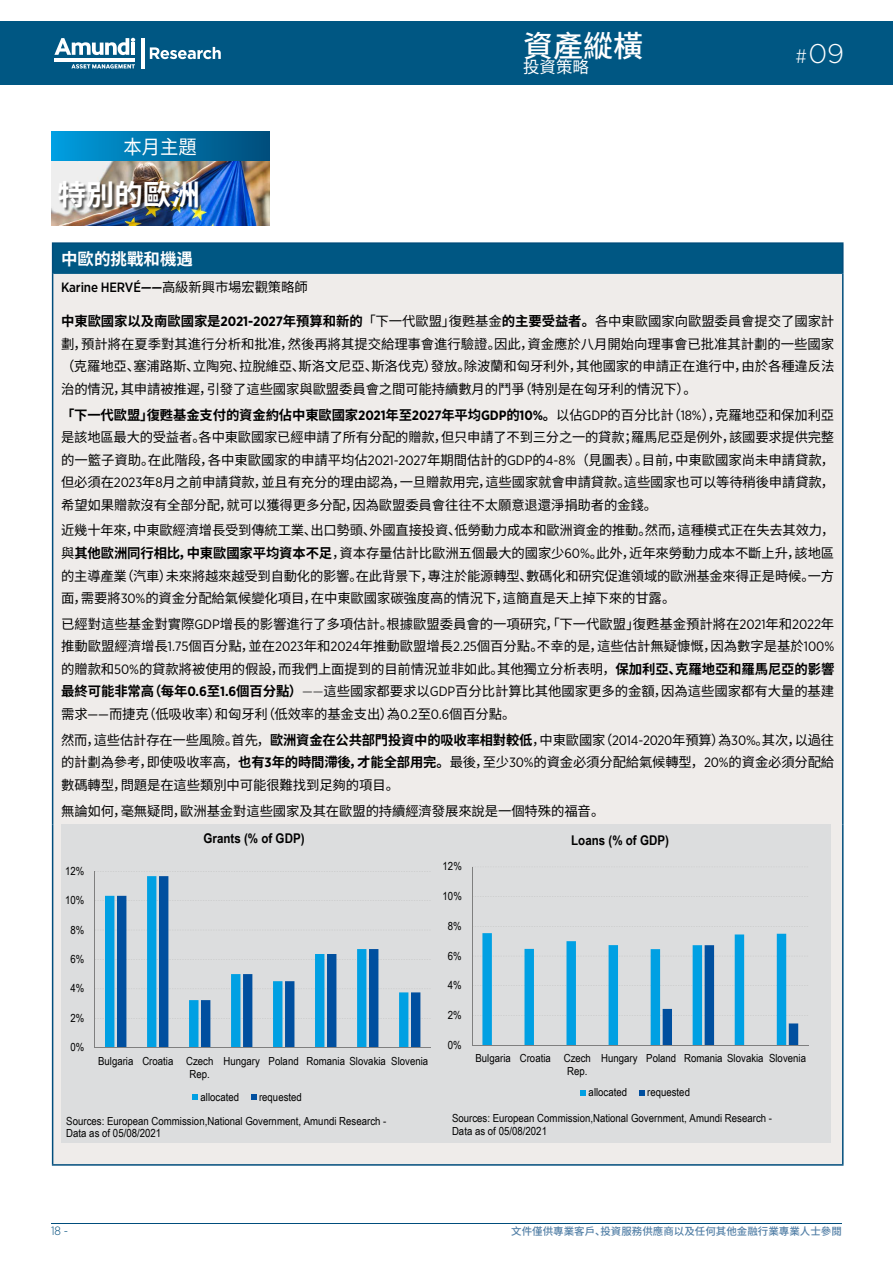
<style>
.page{position:relative;width:893px;height:1263px;background:#fff}
.page>*{position:absolute;margin:0;border:0;box-sizing:border-box;transform-origin:0 0}
.t1{font:500 30px "Noto Sans CJ Ksc";color:#fff}
.t2{font:700 28.5px "Noto Sans CJ Ksc";color:#fff}
.t3{font:300 27px "Gotham";color:#fff}
.t4{font:19.5px "Noto Sans CJ Ksc";color:#fff;scale:.94 1}
.t5{font:700 16.5px "Noto Sans CJ Ksc";color:#fff}
.t6{font:16.5px "Noto Sans CJ Ksc";color:#fff}
.t7{font:13.5px/22.5px "Noto Sans CJ Ksc";letter-spacing:-.01em;color:#000;text-align:justify}
.t8{font:500 13.5px "Gotham Narrow";letter-spacing:-.01em;color:#000}
.t9{font:700 13.35px "Arial Narrow";color:#000;scale:1.05 1}
.t10{font:300 12px "Gotham Narrow";color:#004d7c}
.t11{font:11.1px/12.8px "Arial Narrow";color:#000;scale:1.05 1}
.t12{font:500 10.35px "Noto Sans CJ Ksc";color:#527fa6}
.s1{font-family:"Gotham Narrow";font-size:19.5px}
.s2{font-style:italic}
.s3{font-family:"Noto Sans CJ Ksc";font-weight:400}
.s4{font-weight:700}
.s5{font-family:"Gotham Narrow";font-weight:700}
.s6{font-family:"Gotham Narrow"}
.s7{font-family:"Gotham Narrow";font-weight:300}
</style>
<div class="page">
<hr style="left:51px;top:1222px;width:791px;height:1px;background:#004d7c">
<div style="left:0;top:21px;width:893px;height:64px;background:#005783"></div>
<svg style="left:54px;top:38px;width:81px;height:17px"></svg>
<hr style="left:131px;top:43px;width:4px;height:12px;background:#fff">
<hr style="left:55px;top:58px;width:80px;height:3px;background:#fff">
<svg style="left:71px;top:64px;width:64px;height:5px"></svg>
<hr style="left:141px;top:38px;width:3px;height:31px;background:#fff">
<svg style="left:149px;top:47px;width:72px;height:12px"></svg>
<div style="left:51px;top:132px;width:218px;height:30px;background:linear-gradient(to right,#009edf,#004d7b)"></div>
<img style="left:51px;top:162px;width:218px;height:63px">
<div style="left:58px;top:181px;width:143px;height:31px;background:#000;opacity:.62"></div>
<div style="left:53px;top:243px;width:790px;height:30px;background:#005783"></div>
<div style="left:53px;top:274px;width:789px;height:890px;background:#efecea"></div>
<hr style="left:53px;top:273px;width:789px;height:1px;background:#005783">
<hr style="left:52px;top:242px;width:791px;height:2px;background:#004d7c">
<svg style="left:52px;top:244px;width:1px;height:29px"></svg>
<hr style="left:52px;top:273px;width:1px;height:551px;background:#004d7c">
<hr style="left:842px;top:273px;width:1px;height:551px;background:#004d7c">
<hr style="left:52px;top:824px;width:1px;height:340px;background:#004d7c">
<hr style="left:842px;top:824px;width:1px;height:340px;background:#004d7c">
<hr style="left:52px;top:1164px;width:791px;height:2px;background:#004d7c">
<div style="left:61px;top:824px;width:770px;height:319px;background:#dcddde"></div>
<svg style="left:105px;top:895px;width:12px;height:152px;fill:#00a0e3"></svg>
<svg style="left:117px;top:876px;width:303px;height:171px"></svg>
<hr style="left:94px;top:871px;width:1px;height:176px;background:#7f7f7f">
<hr style="left:95px;top:1047px;width:336px;height:1px;background:#7f7f7f">
<svg style="left:192px;top:1094px;width:6px;height:6px"></svg>
<svg style="left:251px;top:1094px;width:6px;height:6px"></svg>
<svg style="left:475px;top:896px;width:333px;height:120px"></svg>
<svg style="left:482px;top:933px;width:316px;height:112px"></svg>
<hr style="left:472px;top:867px;width:1px;height:178px;background:#7f7f7f">
<hr style="left:472px;top:1045px;width:336px;height:1px;background:#7f7f7f">
<svg style="left:580px;top:1090px;width:6px;height:5px"></svg>
<svg style="left:639px;top:1090px;width:6px;height:5px"></svg>
<h3 class="t4" style="left:123px;top:136px;width:80px">本月主題</h3>
<h2 class="t2" style="left:57px;top:178px;width:144px">特別的歐洲</h2>
<h1 class="t1" style="left:523px;top:29px;width:121px">資產縱橫</h1>
<p class="t6" style="left:523px;top:58px;width:67px">投資策略</p>
<h3 class="t3" style="left:796px;top:37px;width:50px"><span class="s1">#</span> 09</h3>
<p class="t5" style="left:61px;top:249px;width:133px">中歐的挑戰和機遇</p>
<p class="t8" style="left:61px;top:278px;width:248px">Karine HERVÉ<span class="s2">——</span><span class="s3">高級新興市場宏觀策略師</span></p>
<p class="t7" style="left:61px;top:310px;width:775px"><span class="s4">中東歐國家以及南歐國家是</span><span class="s5">2021-2027</span><span class="s4">年預算和新的</span>「下一代歐盟」復甦基金<span class="s4">的主要受益者。</span>各中東歐國家向歐盟委員會提交了國家計劃，預計將在夏季對其進行分析和批准，然後再將其提交給理事會進行驗證。因此，資金應於八月開始向理事會已批准其計劃的一些國家（克羅地亞、塞浦路斯、立陶宛、拉脫維亞、斯洛文尼亞、斯洛伐克）發放。除波蘭和匈牙利外，其他國家的申請正在進行中，由於各種違反法治的情況，其申請被推遲，引發了這些國家與歐盟委員會之間可能持續數月的鬥爭（特別是在匈牙利的情況下）。</p>
<p class="t7" style="left:61px;top:404px;width:775px"><span class="s4">「下一代歐盟」復甦基金支付的資金約佔中東歐國家</span><span class="s5">2021</span><span class="s4">年至</span><span class="s5">2027</span><span class="s4">年平均</span><span class="s5">GDP</span><span class="s4">的</span><span class="s5">10%</span><span class="s4">。</span>以佔<span class="s6">GDP</span>的百分比計（<span class="s6">18%</span>），克羅地亞和保加利亞是該地區最大的受益者。各中東歐國家已經申請了所有分配的贈款，但只申請了不到三分之一的貸款；羅馬尼亞是例外，該國要求提供完整的一籃子資助。在此階段，各中東歐國家的申請平均佔<span class="s6">2021-2027</span>年期間估計的<span class="s6">GDP</span>的<span class="s6">4-8%</span>（見圖表）。目前，中東歐國家尚未申請貸款，但必須在<span class="s6">2023</span>年<span class="s6">8</span>月之前申請貸款，並且有充分的理由認為，一旦贈款用完，這些國家就會申請貸款。這些國家也可以等待稍後申請貸款，希望如果贈款沒有全部分配，就可以獲得更多分配，因為歐盟委員會往往不太願意退還淨捐助者的金錢。</p>
<p class="t7" style="left:61px;top:520px;width:775px">近幾十年來，中東歐經濟增長受到傳統工業、出口勢頭、外國直接投資、低勞動力成本和歐洲資金的推動。然而，這種模式正在失去其效力，與<span class="s4">其他歐洲同行相比，中東歐國家平均資本不足</span>，資本存量估計比歐洲五個最大的國家少<span class="s6">60%</span>。此外，近年來勞動力成本不斷上升，該地區的主導產業（汽車）未來將越來越受到自動化的影響。在此背景下，專注於能源轉型、數碼化和研究促進領域的歐洲基金來得正是時候。一方面，需要將<span class="s6">30%</span>的資金分配給氣候變化項目，在中東歐國家碳強度高的情況下，這簡直是天上掉下來的甘露。</p>
<p class="t7" style="left:61px;top:613px;width:775px">已經對這些基金對實際<span class="s6">GDP</span>增長的影響進行了多項估計。根據歐盟委員會的一項研究，「下一代歐盟」復甦基金預計將在<span class="s6">2021</span>年和<span class="s6">2022</span>年推動歐盟經濟增長<span class="s6">1.75</span>個百分點，並在<span class="s6">2023</span>年和<span class="s6">2024</span>年推動歐盟增長<span class="s6">2.25</span>個百分點。不幸的是，這些估計無疑慷慨，因為數字是基於<span class="s6">100%</span>的贈款和<span class="s6">50%</span>的貸款將被使用的假設，而我們上面提到的目前情況並非如此。其他獨立分析表明，<span class="s4">保加利亞、克羅地亞和羅馬尼亞的影響最終可能非常高（每年</span><span class="s5">0.6</span><span class="s4">至</span><span class="s5">1.6</span><span class="s4">個百分點）</span><span class="s7">——</span>這些國家都要求以<span class="s6">GDP</span>百分比計算比其他國家更多的金額，因為這些國家都有大量的基建需求<span class="s6">——</span>而捷克（低吸收率）和匈牙利（低效率的基金支出）為<span class="s6">0.2</span>至<span class="s6">0.6</span>個百分點。</p>
<p class="t7" style="left:61px;top:729px;width:775px">然而，這些估計存在一些風險。首先，<span class="s4">歐洲資金在公共部門投資中的吸收率相對較低</span>，中東歐國家（<span class="s6">2014-2020</span>年預算）為<span class="s6">30%</span>。其次，以過往的計劃為參考，即使吸收率高，<span class="s4">也有</span><span class="s5">3</span><span class="s4">年的時間滯後，才能全部用完。</span>最後，至少<span class="s6">30%</span>的資金必須分配給氣候轉型，<span class="s6">20%</span>的資金必須分配給數碼轉型，問題是在這些類別中可能很難找到足夠的項目。</p>
<p class="t7" style="left:61px;top:800px;width:545px">無論如何，毫無疑問，歐洲基金對這些國家及其在歐盟的持續經濟發展來說是一個特殊的福音。</p>
<p class="t9" style="left:204px;top:828px;width:98px">Grants (% of GDP)</p>
<p class="t9" style="left:571px;top:830px;width:95px">Loans (% of GDP)</p>
<p class="t11" style="left:65px;top:864px;width:20px">12%</p>
<p class="t11" style="left:443px;top:860px;width:20px">12%</p>
<p class="t11" style="left:65px;top:893px;width:20px">10%</p>
<p class="t11" style="left:443px;top:889px;width:20px">10%</p>
<p class="t11" style="left:71px;top:923px;width:15px">8%</p>
<p class="t11" style="left:448px;top:919px;width:15px">8%</p>
<p class="t11" style="left:71px;top:952px;width:15px">6%</p>
<p class="t11" style="left:448px;top:949px;width:15px">6%</p>
<p class="t11" style="left:71px;top:982px;width:15px">4%</p>
<p class="t11" style="left:448px;top:979px;width:15px">4%</p>
<p class="t11" style="left:71px;top:1011px;width:15px">2%</p>
<p class="t11" style="left:448px;top:1008px;width:15px">2%</p>
<p class="t11" style="left:71px;top:1040px;width:15px">0%</p>
<p class="t11" style="left:448px;top:1038px;width:15px">0%</p>
<p class="t11" style="left:190px;top:1054px;width:24px;text-indent:-92px">Bulgaria Croatia Czech<br>Rep.</p>
<p class="t11" style="left:224px;top:1054px;width:196px">Hungary Poland Romania Slovakia Slovenia</p>
<p class="t11" style="left:567px;top:1051px;width:24px;text-indent:-92px">Bulgaria Croatia Czech<br>Rep.</p>
<p class="t11" style="left:601px;top:1051px;width:197px">Hungary Poland Romania Slovakia Slovenia</p>
<p class="t11" style="left:66px;top:1084px;width:306px;line-height:23.7px;text-indent:193px">requested<br>Sources: European Commission,National Government, Amundi Research -</p>
<p class="t11" style="left:66px;top:1126px;width:92px">Data as of 05/08/2021</p>
<p class="t11" style="left:201px;top:1090px;width:38px">allocated</p>
<p class="t11" style="left:589px;top:1085px;width:38px">allocated</p>
<p class="t11" style="left:647px;top:1085px;width:42px">requested</p>
<p class="t11" style="left:452px;top:1111px;width:306px">Sources: European Commission,National Government, Amundi Research -<br>Data as of 05/08/2021</p>
<p class="t10" style="left:51px;top:1224px;width:19px">18 -</p>
<p class="t12" style="left:511px;top:1225px;width:332px">文件僅供專業客戶、投資服務供應商以及任何其他金融行業專業人士參閱</p>
</div>
